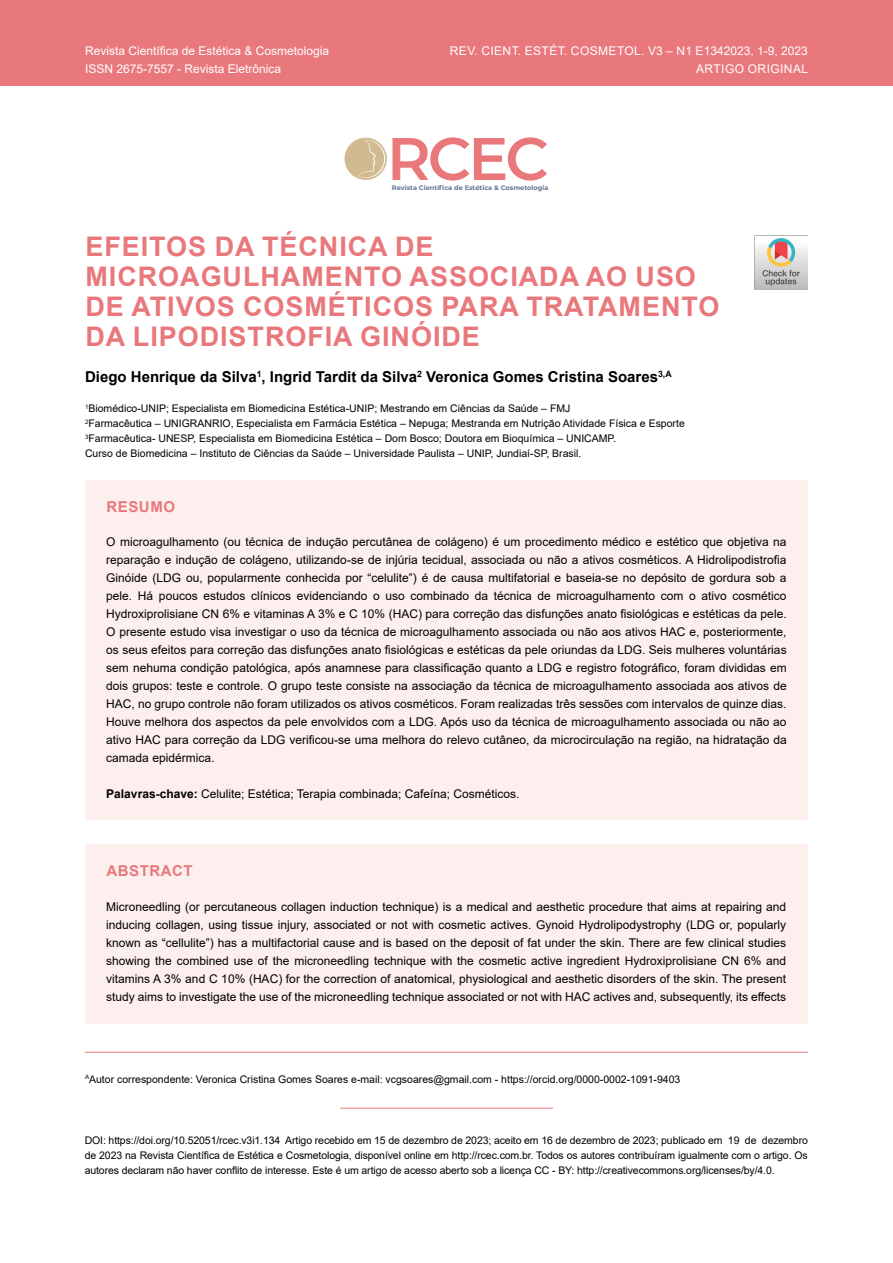
<style>
.page{position:relative;width:893px;height:1263px;background:#fff}
.page>*{position:absolute;margin:0;border:0;box-sizing:border-box;transform-origin:0 0}
.t1{font:600 60px "Montserrat";color:#e9787b}
.t2{font:700 27px/30px "Arial";letter-spacing:.035em;color:#e9787c}
.t3{font:700 15px "Arial";color:#000}
.t4{font:700 15px "Arial";letter-spacing:.035em;color:#e9787c}
.t5{font:12px/18px "Arial";color:#000;text-align:justify}
.t6{font:12px/18px "Arial";color:#fff}
.t7{font:12px/18px "Arial";letter-spacing:.035em;color:#fff;text-align:right}
.t8{font:10.5px/15px "Arial";color:#000}
.t9{font:700 6.6px "Montserrat";color:#617590}
.s1{font-weight:700}
</style>
<div class="page">
<div style="left:0;top:0;width:893px;height:85px;background:#e9787c"></div>
<div style="left:345px;top:138px;width:42px;height:42px;background:#d2ba90;border-radius:50%"></div>
<svg style="left:357px;top:138px;width:28px;height:41px"></svg>
<div style="left:85px;top:480px;width:723px;height:340px;background:#fcefee"></div>
<hr style="left:85px;top:1052px;width:723px;height:1px;background:#e9787c">
<hr style="left:340px;top:1108px;width:213px;height:1px;background:#e9787c">
<img style="left:754px;top:236px;width:53px;height:53px">
<div style="left:85px;top:844px;width:723px;height:180px;background:#fcefee"></div>
<p class="t6" style="left:85px;top:42px;width:246px">Revista Científica de Estética &amp; Cosmetologia<br>ISSN 2675-7557 - Revista Eletrônica</p>
<p class="t7" style="left:450px;top:42px;width:360px">REV. CIENT. ESTÉT. COSMETOL. V3 – N1 E1342023, 1-9, 2023<br>ARTIGO ORIGINAL</p>
<h1 class="t1" style="left:387px;top:116px;width:163px">RCEC</h1>
<p class="t9" style="left:392px;top:183px;width:158px">Revista Científica de Estética &amp; Cosmetologia</p>
<h2 class="t2" style="left:86px;top:232px;width:635px">EFEITOS DA TÉCNICA DE<br>MICROAGULHAMENTO ASSOCIADA AO USO<br>DE ATIVOS COSMÉTICOS PARA TRATAMENTO<br>DA LIPODISTROFIA GINÓIDE</h2>
<p class="t3" style="left:85px;top:366px;width:588px">Diego Henrique da Silva<sup>1</sup>, Ingrid Tardit da Silva<sup>2</sup> Veronica Gomes Cristina Soares<sup>3,A</sup></p>
<p class="t8" style="left:85px;top:401px;width:601px"><sup>1</sup>Biomédico-UNIP; Especialista em Biomedicina Estética-UNIP; Mestrando em Ciências da Saúde – FMJ<br><sup>2</sup>Farmacêutica – UNIGRANRIO, Especialista em Farmácia Estética – Nepuga; Mestranda em Nutrição Atividade Física e Esporte <sup>3</sup>Farmacêutica- UNESP, Especialista em Biomedicina Estética – Dom Bosco; Doutora em Bioquímica – UNICAMP.<br>Curso de Biomedicina – Instituto de Ciências da Saúde – Universidade Paulista – UNIP, Jundiaí-SP, Brasil.</p>
<p class="t4" style="left:107px;top:496px;width:70px">RESUMO</p>
<p class="t5" style="left:106px;top:533px;width:682px">O microagulhamento (ou técnica de indução percutânea de colágeno) é um procedimento médico e estético que objetiva na reparação e indução de colágeno, utilizando-se de injúria tecidual, associada ou não a ativos cosméticos. A Hidrolipodistrofia Ginóide (LDG ou, popularmente conhecida por “celulite”) é de causa multifatorial e baseia-se no depósito de gordura sob a pele. Há poucos estudos clínicos evidenciando o uso combinado da técnica de microagulhamento com o ativo cosmético Hydroxiprolisiane CN 6% e vitaminas A 3% e C 10% (HAC) para correção das disfunções anato fisiológicas e estéticas da pele.<br>O presente estudo visa investigar o uso da técnica de microagulhamento associada ou não aos ativos HAC e, posteriormente, os seus efeitos para correção das disfunções anato fisiológicas e estéticas da pele oriundas da LDG. Seis mulheres voluntárias sem nehuma condição patológica, após anamnese para classificação quanto a LDG e registro fotográfico, foram divididas em dois grupos: teste e controle. O grupo teste consiste na associação da técnica de microagulhamento associada aos ativos de HAC, no grupo controle não foram utilizados os ativos cosméticos. Foram realizadas três sessões com intervalos de quinze dias.<br>Houve melhora dos aspectos da pele envolvidos com a LDG. Após uso da técnica de microagulhamento associada ou não ao ativo HAC para correção da LDG verificou-se uma melhora do relevo cutâneo, da microcirculação na região, na hidratação da camada epidérmica.</p>
<p class="t5" style="left:106px;top:785px;width:415px"><span class="s1">Palavras-chave:</span> Celulite; Estética; Terapia combinada; Cafeína; Cosméticos.</p>
<p class="t4" style="left:107px;top:860px;width:88px">ABSTRACT</p>
<p class="t5" style="left:106px;top:897px;width:681px">Microneedling (or percutaneous collagen induction technique) is a medical and aesthetic procedure that aims at repairing and inducing collagen, using tissue injury, associated or not with cosmetic actives. Gynoid Hydrolipodystrophy (LDG or, popularly known as “cellulite”) has a multifactorial cause and is based on the deposit of fat under the skin. There are few clinical studies showing the combined use of the microneedling technique with the cosmetic active ingredient Hydroxiprolisiane CN 6% and vitamins A 3% and C 10% (HAC) for the correction of anatomical, physiological and aesthetic disorders of the skin. The present study aims to investigate the use of the microneedling technique associated or not with HAC actives and, subsequently, its effects</p>
<p class="t8" style="left:85px;top:1072px;width:597px"><sup>A</sup>Autor correspondente: Veronica Cristina Gomes Soares e-mail: vcgsoares@gmail.com - https://orcid.org/0000-0002-1091-9403</p>
<p class="t8" style="left:85px;top:1133px;width:725px;text-align:justify">DOI: https://doi.org/10.52051/rcec.v3i1.134 Artigo recebido em 15 de dezembro de 2023; aceito em 16 de dezembro de 2023; publicado em 19 de dezembro de 2023 na Revista Científica de Estética e Cosmetologia, disponível online em http://rcec.com.br. Todos os autores contribuíram igualmente com o artigo. Os autores declaram não haver conflito de interesse. Este é um artigo de acesso aberto sob a licença CC - BY: http://creativecommons.org/licenses/by/4.0.</p>
</div>
